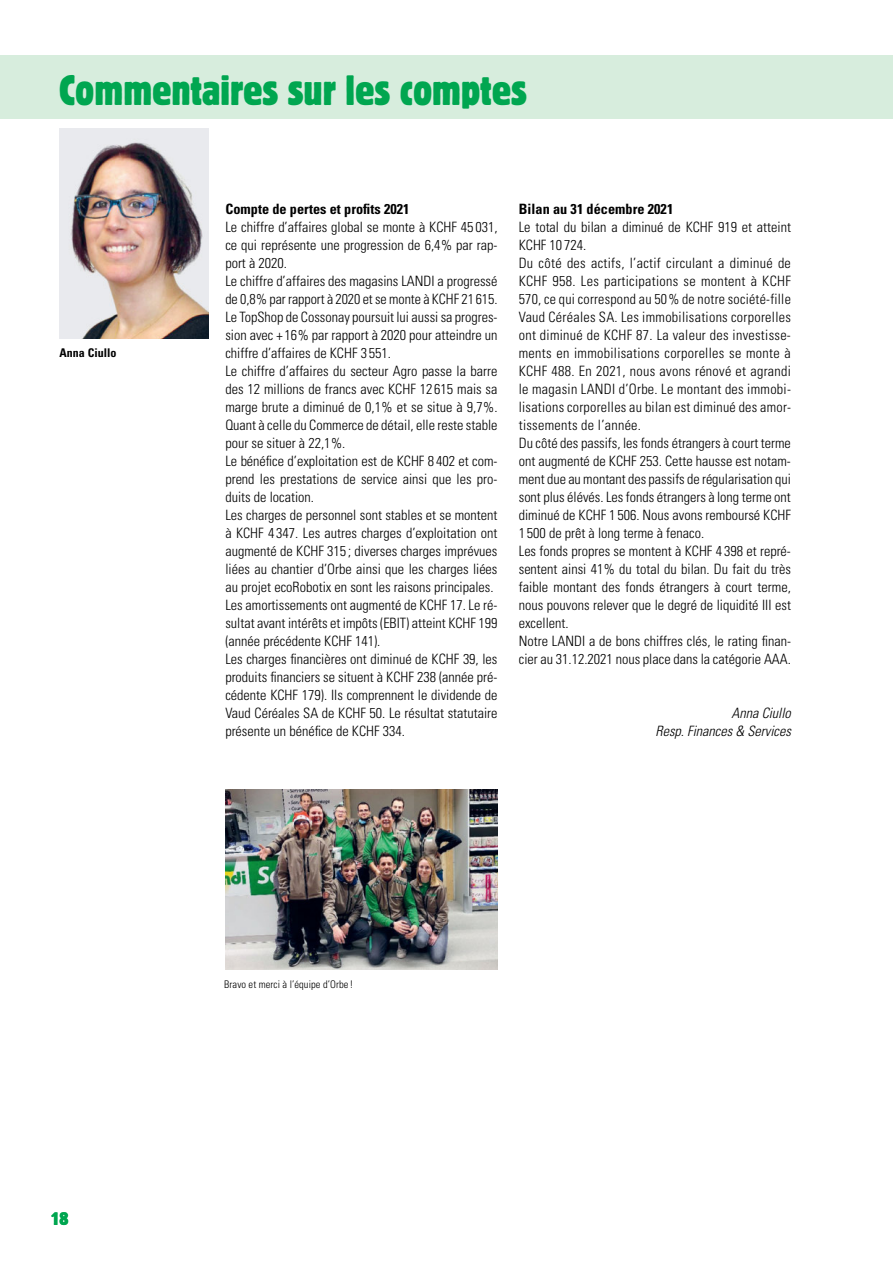
<style>
.page{position:relative;width:893px;height:1263px;background:#fff}
.page>*{position:absolute;margin:0;border:0;box-sizing:border-box;transform-origin:0 0}
.t1{font:condensed 42px "Block Pro";color:#00a650}
.t2{font:condensed 18px "Block Pro";color:#00a650}
.t3{font:300 condensed 14.25px/18px "Univers LT Std";color:#000}
.t4{font:700 condensed 14.25px "Univers LT Std";letter-spacing:.005em;color:#000}
.t5{font:italic 300 condensed 14.25px/18px "Univers LT Std";color:#000;text-align:right}
.t6{font:700 condensed 12px "Univers LT Std";letter-spacing:.005em;color:#000}
.t7{font:300 condensed 10.5px "Univers LT Std";letter-spacing:.005em;color:#000}
</style>
<div class="page">
<img style="left:225px;top:790px;width:272px;height:180px">
<img style="left:60px;top:129px;width:148px;height:209px">
<div style="left:0;top:55px;width:893px;height:64px;background:#d7eddd"></div>
<hr style="left:892px;top:484px;width:1px;height:63px;background:#d7eddd">
<h1 class="t1" style="left:60px;top:63px;width:469px">Commentaires sur les comptes</h1>
<p class="t6" style="left:60px;top:345px;width:59px">Anna Ciullo</p>
<p class="t2" style="left:51px;top:1207px;width:19px">18</p>
<p class="t4" style="left:225px;top:200px;width:186px">Compte de pertes et profits 2021</p>
<p class="t3" style="left:225px;top:218px;width:274px">Le chiffre d’affaires global se monte à KCHF 45 031, ce qui représente une progression de 6,4% par rap&shy;port à 2020.<br>Le chiffre d’affaires des magasins LANDI a progressé de 0,8% par rapport à 2020 et se monte à KCHF 21 615.<br>Le TopShop de Cossonay poursuit lui aussi sa progres&shy;sion avec + 16% par rapport à 2020 pour atteindre un chiffre d’affaires de KCHF 3 551.<br>Le chiffre d’affaires du secteur Agro passe la barre des 12 millions de francs avec KCHF 12 615 mais sa marge brute a diminué de 0,1% et se situe à 9,7%.<br>Quant à celle du Commerce de détail, elle reste stable pour se situer à 22,1%.<br>Le bénéfice d’exploitation est de KCHF 8 402 et com&shy;prend les prestations de service ainsi que les pro&shy;duits de location.<br>Les charges de personnel sont stables et se montent à KCHF 4 347. Les autres charges d’exploitation ont augmenté de KCHF 315 ; diverses charges imprévues liées au chantier d’Orbe ainsi que les charges liées au projet ecoRobotix en sont les raisons principales.<br>Les amortissements ont augmenté de KCHF 17. Le ré&shy;sultat avant intérêts et impôts (EBIT) atteint KCHF 199 (année précédente KCHF 141).<br>Les charges financières ont diminué de KCHF 39, les produits financiers se situent à KCHF 238 (année pré&shy;cédente KCHF 179). Ils comprennent le dividende de Vaud Céréales SA de KCHF 50. Le résultat statutaire présente un bénéfice de KCHF 334.</p>
<p class="t4" style="left:519px;top:200px;width:156px">Bilan au 31 décembre 2021</p>
<p class="t3" style="left:519px;top:218px;width:274px">Le total du bilan a diminué de KCHF 919 et atteint KCHF 10 724.<br>Du côté des actifs, l’actif circulant a diminué de KCHF 958. Les participations se montent à KCHF 570, ce qui correspond au 50% de notre société-fille Vaud Céréales SA. Les immobilisations corporelles ont diminué de KCHF 87. La valeur des investisse&shy;ments en immobilisations corporelles se monte à KCHF 488. En 2021, nous avons rénové et agrandi le magasin LANDI d’Orbe. Le montant des immobi&shy;lisations corporelles au bilan est diminué des amor&shy;tissements de l’année.<br>Du côté des passifs, les fonds étrangers à court terme ont augmenté de KCHF 253. Cette hausse est notam&shy;ment due au montant des passifs de régularisation qui sont plus élévés. Les fonds étrangers à long terme ont diminué de KCHF 1 506. Nous avons remboursé KCHF 1 500 de prêt à long terme à fenaco.<br>Les fonds propres se montent à KCHF 4 398 et repré&shy;sentent ainsi 41% du total du bilan. Du fait du très faible montant des fonds étrangers à court terme, nous pouvons relever que le degré de liquidité III est excellent.<br>Notre LANDI a de bons chiffres clés, le rating finan&shy;cier au 31.12.2021 nous place dans la catégorie AAA.</p>
<p class="t5" style="left:656px;top:704px;width:137px">Anna Ciullo<br>Resp. Finances &amp; Services</p>
<p class="t7" style="left:224px;top:978px;width:131px">Bravo et merci à l’équipe d’Orbe !</p>
</div>
